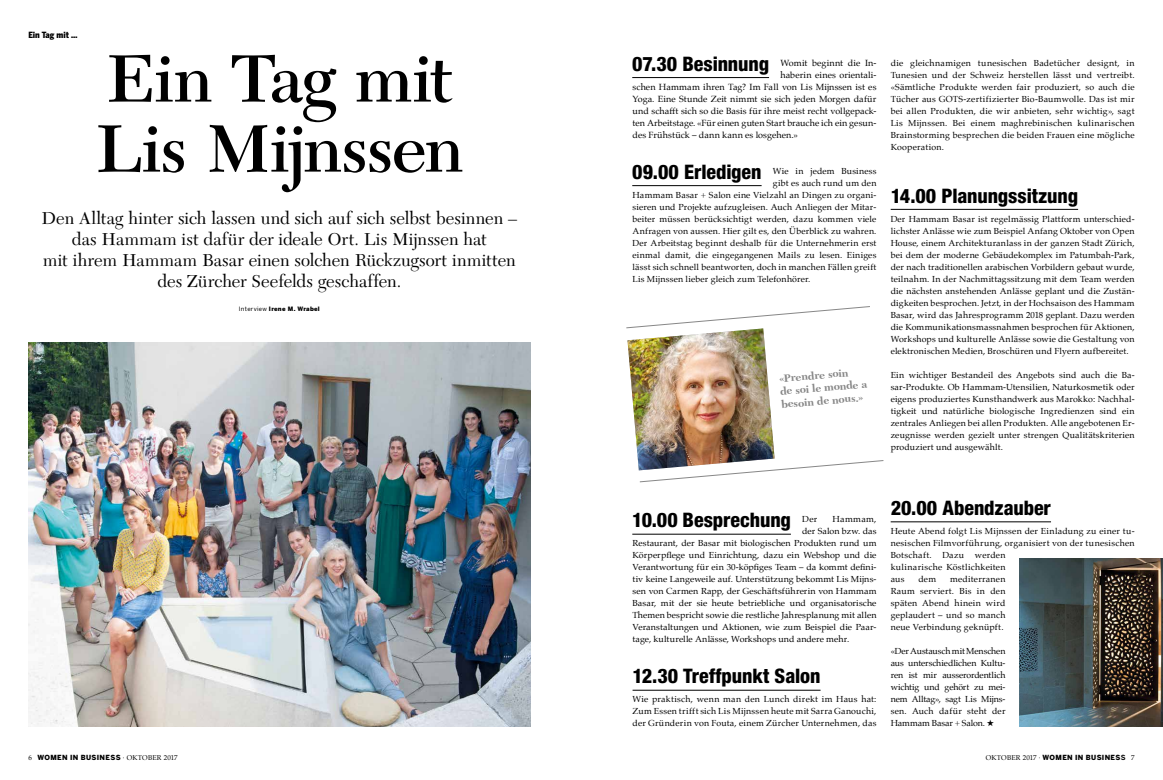
<style>
.page{position:relative;width:1163px;height:780px;background:#fff}
.page>*{position:absolute;margin:0;border:0;box-sizing:border-box;transform-origin:0 0}
.t1{font:600 70px/70px "New Caledonia";letter-spacing:-.025em;color:#000}
.t2{font:800 condensed 20px "Helvetica Neue LT Pro";letter-spacing:-.005em;color:#000}
.t3{font:18px/21px "New Caledonia";letter-spacing:-.005em;color:#000;text-align:center}
.t4{font:700 11px/13px "New Caledonia";color:#878787}
.t5{font:9px "Palatino";letter-spacing:.01em;color:#000}
.t6{font:8.8px/12px "Palatino";letter-spacing:.015em;color:#000;text-align:justify}
.t7{font:900 8.5px "Benton Sans Cond";color:#000}
.t8{font:900 7px "Benton Sans";letter-spacing:.045em;color:#000}
.t9{font:900 6px "Benton Sans";letter-spacing:.05em;color:#000}
.s1{font-weight:400}
.s2{font-family:"Palatino";font-weight:400}
.s3{font-weight:700}
</style>
<div class="page">
<hr style="left:632px;top:77px;width:137px;height:1px;background:#000">
<hr style="left:632px;top:185px;width:129px;height:1px;background:#000">
<hr style="left:632px;top:534px;width:158px;height:1px;background:#000">
<hr style="left:890px;top:521px;width:160px;height:1px;background:#000">
<hr style="left:890px;top:209px;width:187px;height:1px;background:#000">
<hr style="left:632px;top:690px;width:188px;height:1px;background:#000">
<img style="left:28px;top:342px;width:502px;height:384px">
<img style="left:626px;top:306px;width:258px;height:177px">
<img style="left:1019px;top:558px;width:143px;height:168px">
<p class="t7" style="left:28px;top:30px;width:51px">Ein Tag mit …</p>
<h1 class="t1" style="left:95px;top:45px;width:370px">Ein Tag mit<br>Lis Mijnssen</h1>
<h3 class="t3" style="left:42px;top:208px;width:477px">Den Alltag hinter sich lassen und sich auf sich selbst besinnen – das Hammam ist dafür der ideale Ort. Lis Mijnssen hat<br>mit ihrem Hammam Basar einen solchen Rückzugsort inmitten des Zürcher Seefelds geschaffen.</h3>
<p class="t9" style="left:239px;top:305px;width:82px"><span class="s1">Interview</span> Irene M. Wrabel</p>
<h2 class="t2" style="left:632px;top:51px;width:138px">07.30 Besinnung</h2>
<p class="t5" style="left:780px;top:55px;width:98px">Womit beginnt die In-</p>
<p class="t5" style="left:780px;top:67px;width:98px">haberin eines orientali-</p>
<p class="t5" style="left:632px;top:79px;width:245px">schen Hammam ihren Tag? Im Fall von Lis Mijnssen ist es</p>
<p class="t5" style="left:632px;top:91px;width:245px">Yoga. Eine Stunde Zeit nimmt sie sich jeden Morgen dafür</p>
<p class="t5" style="left:632px;top:103px;width:245px">und schafft sich so die Basis für ihre meist recht vollgepack-</p>
<p class="t5" style="left:632px;top:115px;width:245px">ten Arbeitstage. «Für einen guten Start brauche ich ein gesun-</p>
<p class="t5" style="left:632px;top:127px;width:167px">des Frühstück – dann kann es losgehen.»</p>
<h2 class="t2" style="left:632px;top:159px;width:131px">09.00 Erledigen</h2>
<p class="t6" style="left:772px;top:165px;width:105px">Wie in jedem Business</p>
<p class="t6" style="left:772px;top:177px;width:105px">gibt es auch rund um den</p>
<p class="t6" style="left:632px;top:189px;width:245px">Hammam Basar + Salon eine Vielzahl an Dingen zu organi-</p>
<p class="t6" style="left:632px;top:201px;width:245px">sieren und Projekte aufzugleisen. Auch Anliegen der Mitar-</p>
<p class="t6" style="left:632px;top:213px;width:245px">beiter müssen berücksichtigt werden, dazu kommen viele</p>
<p class="t6" style="left:632px;top:225px;width:245px">Anfragen von aussen. Hier gilt es, den Überblick zu wahren.</p>
<p class="t6" style="left:632px;top:237px;width:245px">Der Arbeitstag beginnt deshalb für die Unternehmerin erst</p>
<p class="t6" style="left:632px;top:249px;width:245px">einmal damit, die eingegangenen Mails zu lesen. Einiges</p>
<p class="t6" style="left:632px;top:261px;width:245px">lässt sich schnell beantworten, doch in manchen Fällen greift</p>
<p class="t6" style="left:632px;top:273px;width:179px">Lis Mijnssen lieber gleich zum Telefonhörer.</p>
<p class="t4" style="left:778px;top:372px;width:89px;rotate:-5deg">«Prendre soin<br>de soi le monde a besoin de nous.»</p>
<p class="t6" style="left:890px;top:57px;width:245px">die gleichnamigen tunesischen Badetücher designt, in Tunesien und der Schweiz herstellen lässt und vertreibt. «Sämtliche Produkte werden fair produziert, so auch die Tücher aus GOTS-zertifizierter Bio-Baumwolle. Das ist mir bei allen Produkten, die wir anbieten, sehr wichtig», sagt Lis Mijnssen. Bei einem maghrebinischen kulinarischen Brainstorming besprechen die beiden Frauen eine mögliche Kooperation.</p>
<h2 class="t2" style="left:890px;top:183px;width:189px">14.00 Planungssitzung</h2>
<p class="t6" style="left:890px;top:213px;width:245px">Der Hammam Basar ist regelmässig Plattform unterschied&shy;lichster Anlässe wie zum Beispiel Anfang Oktober von Open House, einem Architekturanlass in der ganzen Stadt Zürich, bei dem der moderne Gebäudekomplex im Patumbah-Park, der nach traditionellen arabischen Vorbildern gebaut wurde, teilnahm. In der Nachmittagssitzung mit dem Team werden die nächsten anstehenden Anlässe geplant und die Zustän&shy;digkeiten besprochen. Jetzt, in der Hochsaison des Hammam Basar, wird das Jahresprogramm 2018 geplant. Dazu werden die Kommunikationsmassnahmen besprochen für Aktionen, Workshops und kulturelle Anlässe sowie die Gestaltung von elektronischen Medien, Broschüren und Flyern aufbereitet.</p>
<p class="t6" style="left:890px;top:369px;width:245px">Ein wichtiger Bestandeil des Angebots sind auch die Ba&shy;sar-Produkte. Ob Hammam-Utensilien, Naturkosmetik oder eigens produziertes Kunsthandwerk aus Marokko: Nachhal&shy;tigkeit und natürliche biologische Ingredienzen sind ein zentrales Anliegen bei allen Produkten. Alle angebotenen Er&shy;zeugnisse werden gezielt unter strengen Qualitätskriterien produziert und ausgewählt.</p>
<h2 class="t2" style="left:632px;top:508px;width:160px">10.00 Besprechung</h2>
<p class="t6" style="left:802px;top:513px;width:17px">Der</p>
<p class="t6" style="left:832px;top:513px;width:45px">Hammam,</p>
<p class="t6" style="left:802px;top:525px;width:76px">der Salon bzw. das</p>
<p class="t6" style="left:632px;top:537px;width:245px">Restaurant, der Basar mit biologischen Produkten rund um</p>
<p class="t6" style="left:632px;top:549px;width:245px">Körperpflege und Einrichtung, dazu ein Webshop und die</p>
<p class="t6" style="left:632px;top:561px;width:245px">Verantwortung für ein 30-köpfiges Team – da kommt defini-</p>
<p class="t6" style="left:632px;top:573px;width:245px">tiv keine Langeweile auf. Unterstützung bekommt Lis Mijns-</p>
<p class="t6" style="left:632px;top:585px;width:245px">sen von Carmen Rapp, der Geschäftsführerin von Hammam</p>
<p class="t6" style="left:632px;top:597px;width:245px">Basar, mit der sie heute betriebliche und organisatorische</p>
<p class="t6" style="left:632px;top:609px;width:245px">Themen bespricht sowie die restliche Jahresplanung mit allen</p>
<p class="t6" style="left:632px;top:621px;width:245px">Veranstaltungen und Aktionen, wie zum Beispiel die Paar-</p>
<p class="t6" style="left:632px;top:633px;width:218px">tage, kulturelle Anlässe, Workshops und andere mehr.</p>
<h2 class="t2" style="left:632px;top:664px;width:189px">12.30 Treffpunkt Salon</h2>
<p class="t6" style="left:632px;top:693px;width:245px">Wie praktisch, wenn man den Lunch direkt im Haus hat:<br>Zum Essen trifft sich Lis Mijnssen heute mit Sarra Ganouchi, der Gründerin von Fouta, einem Zürcher Unternehmen, das</p>
<h2 class="t2" style="left:890px;top:495px;width:162px">20.00 Abendzauber</h2>
<p class="t6" style="left:890px;top:525px;width:245px;text-align:left">Heute Abend folgt Lis Mijnssen der Einladung zu einer tu&shy;nesischen Filmvorführung, organisiert von der tunesischen Botschaft. Dazu werden<br>kulinarische Köstlichkeiten<br>aus</p>
<p class="t6" style="left:890px;top:573px;width:116px;text-indent:59px">mediterranen Raum serviert. Bis in den späten Abend hinein wird geplaudert – und so manch neue Verbindung geknüpft.</p>
<p class="t6" style="left:890px;top:645px;width:116px">«Der Austausch mit Menschen aus unterschiedlichen Kultu&shy;ren ist mir ausserordentlich wichtig und gehört zu mei&shy;nem Alltag», sagt Lis Mijns&shy;sen. Auch dafür steht der Hammam Basar + Salon. ★</p>
<p class="t6" style="left:918px;top:573px;width:19px">dem</p>
<p class="t8" style="left:28px;top:753px;width:151px"><span class="s2">6</span> WOMEN IN BUSINESS <span class="s2">· OKTOBER 2017</span></p>
<p class="t8" style="left:985px;top:753px;width:150px"><span class="s2">OKTOBER 2017 ·</span> WOMEN IN BUSINES<span class="s3">S</span> <span class="s2">7</span></p>
</div>
